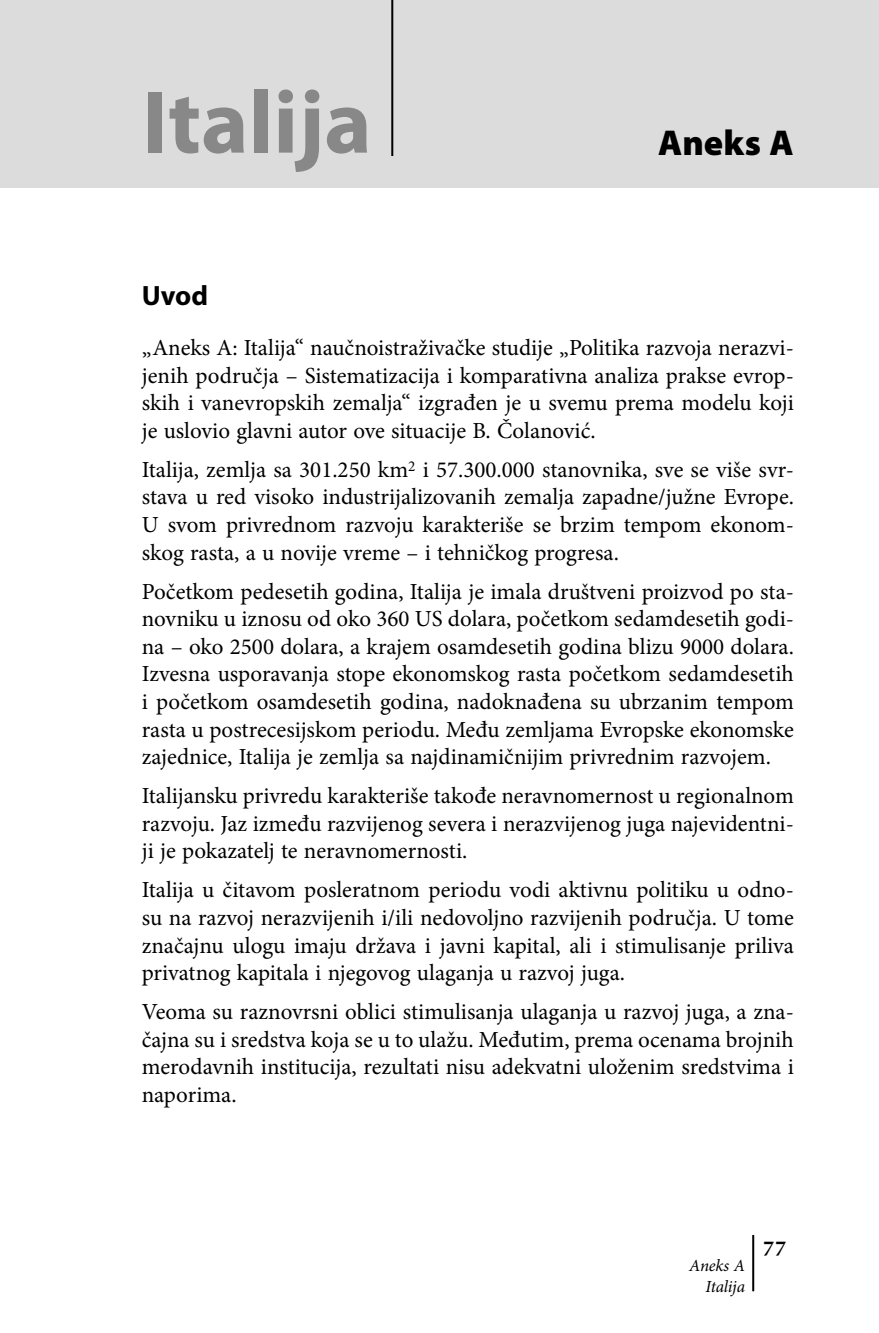
<style>
.page{position:relative;width:879px;height:1333px;background:#fff}
.page>*{position:absolute;margin:0;border:0;box-sizing:border-box;transform-origin:0 0}
.t1{font:700 90px "Myriad Pro";color:#888}
.t2{font:900 36px "Myriad Pro";color:#000}
.t3{font:700 28px "Myriad Pro";color:#000}
.t4{font:23px/27.6px "Minion Pro";color:#000;text-align:justify}
.t5{font:700 23px "Minion Pro";color:#000}
.t6{font:italic 17px/20.4px "Minion Pro";letter-spacing:-.01em;color:#000;text-align:right}
</style>
<div class="page">
<hr style="left:752px;top:1234px;width:2px;height:57px;background:#000">
<div style="left:0;top:0;width:879px;height:187px;background:#dcdcdc"></div>
<hr style="left:391px;top:0;width:2px;height:156px;background:#000">
<h1 class="t1" style="left:142px;top:64px;width:231px">Italija</h1>
<h2 class="t2" style="left:658px;top:119px;width:137px">Aneks A</h2>
<p class="t3" style="left:142px;top:277px;width:68px">Uvod</p>
<p class="t4" style="left:142px;top:334px;width:653px">„Aneks A: Italija“ naučnoistraživačke studije „Politika razvoja nerazvi&shy;jenih područja – Sistematizacija i komparativna analiza prakse evrop&shy;skih i vanevropskih zemalja“ izgrađen je u svemu prema modelu koji je uslovio glavni autor ove situacije B. Čolanović.</p>
<p class="t4" style="left:142px;top:455px;width:654px">Italija, zemlja sa 301.250 km<sup>2</sup> i 57.300.000 stanovnika, sve se više svr&shy;stava u red visoko industrijalizovanih zemalja zapadne/južne Evrope.<br>U svom privrednom razvoju karakteriše se brzim tempom ekonom&shy;skog rasta, a u novije vreme – i tehničkog progresa.</p>
<p class="t4" style="left:142px;top:577px;width:654px">Početkom pedesetih godina, Italija je imala društveni proizvod po sta&shy;novniku u iznosu od oko 360 US dolara, početkom sedamdesetih godi&shy;na – oko 2500 dolara, a krajem osamdesetih godina blizu 9000 dolara.<br>Izvesna usporavanja stope ekonomskog rasta početkom sedamdesetih i početkom osamdesetih godina, nadoknađena su ubrzanim tempom rasta u postrecesijskom periodu. Među zemljama Evropske ekonomske zajednice, Italija je zemlja sa najdinamičnijim privrednim razvojem.</p>
<p class="t4" style="left:142px;top:782px;width:653px">Italijansku privredu karakteriše takođe neravnomernost u regionalnom razvoju. Jaz između razvijenog severa i nerazvijenog juga najevidentni&shy;ji je pokazatelj te neravnomernosti.</p>
<p class="t4" style="left:142px;top:876px;width:654px">Italija u čitavom posleratnom periodu vodi aktivnu politiku u odno&shy;su na razvoj nerazvijenih i/ili nedovoljno razvijenih područja. U tome značajnu ulogu imaju država i javni kapital, ali i stimulisanje priliva privatnog kapitala i njegovog ulaganja u razvoj juga.</p>
<p class="t4" style="left:142px;top:998px;width:654px">Veoma su raznovrsni oblici stimulisanja ulaganja u razvoj juga, a zna&shy;čajna su i sredstva koja se u to ulažu. Međutim, prema ocenama brojnih merodavnih institucija, rezultati nisu adekvatni uloženim sredstvima i naporima.</p>
<p class="t6" style="left:689px;top:1255px;width:57px">Aneks A<br>Italija</p>
<p class="t5" style="left:763px;top:1227px;width:26px">77</p>
</div>
